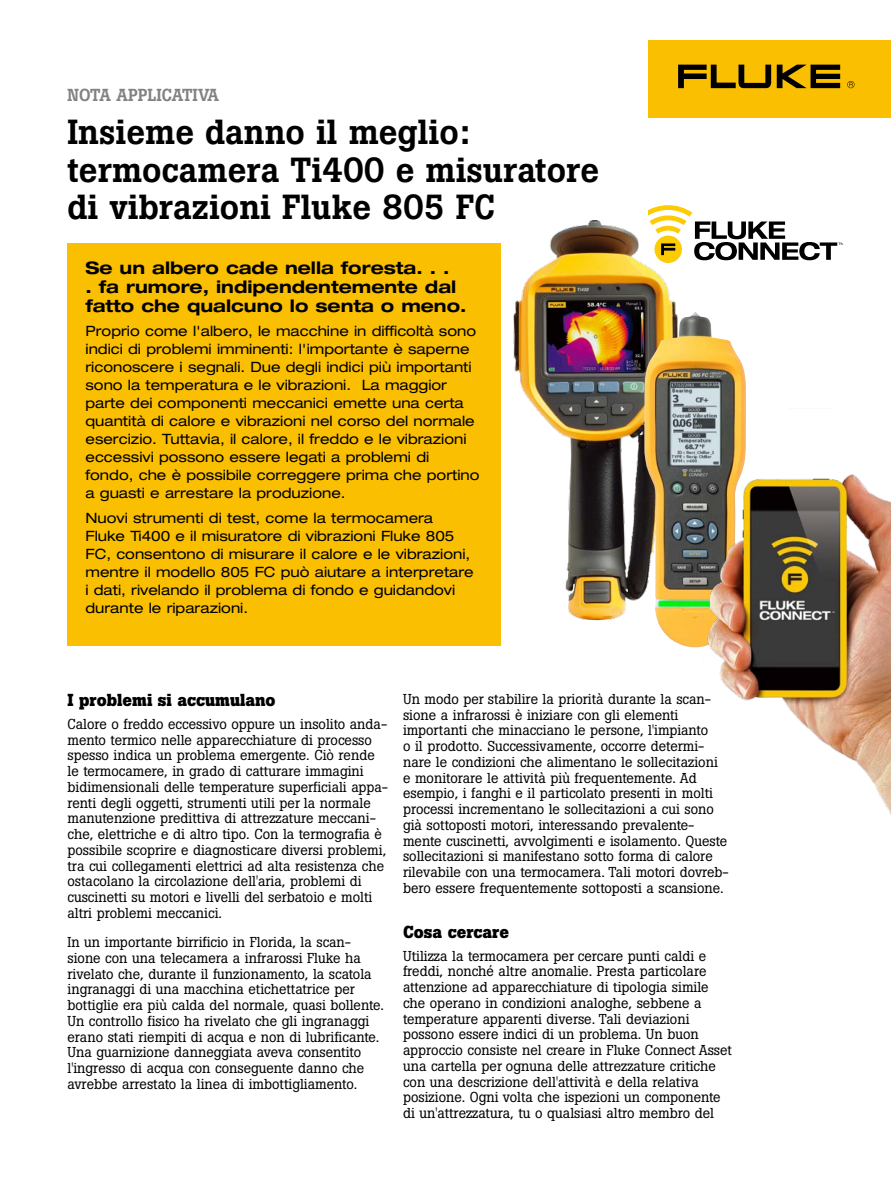
<style>
.page{position:relative;width:891px;height:1188px;background:#fff}
.page>*{position:absolute;margin:0;border:0;box-sizing:border-box;transform-origin:0 0}
.t1{font:500 34.5px/37.5px "Boton Pro";color:#000}
.t2{font:700 expanded 17.25px/18.8px "Helvetica Neue LT Pro";color:#000}
.t3{font:700 17.25px "Boton Pro";color:#000}
.t4{font:500 17.25px "Boton Pro";color:#828282}
.t5{font:14.25px/15.8px "Boton Pro";color:#000}
.t6{font:expanded 14.25px/18px "Helvetica Neue LT Pro";color:#000}
</style>
<div class="page">
<div style="left:648px;top:40px;width:243px;height:78px;background:#fabf00"></div>
<svg style="left:777px;top:65px;width:63px;height:23px"></svg>
<svg style="left:678px;top:65px;width:93px;height:23px"></svg>
<svg style="left:847px;top:81px;width:8px;height:7px"></svg>
<div style="left:68px;top:243px;width:433px;height:403px;background:#fabf00"></div>
<svg style="left:648px;top:205px;width:194px;height:55px"></svg>
<img style="left:513px;top:221px;width:175px;height:400px">
<img style="left:644px;top:311px;width:102px;height:336px">
<img style="left:702px;top:409px;width:189px;height:405px">
<p class="t4" style="left:68px;top:84px;width:153px">NOTA APPLICATIVA</p>
<h1 class="t1" style="left:68px;top:113px;width:533px">Insieme danno il meglio: termocamera Ti400 e misuratore di vibrazioni Fluke 805 FC</h1>
<p class="t2" style="left:86px;top:258px;width:383px">Se un albero cade nella foresta. . .<br>. fa rumore, indipendentemente dal fatto che qualcuno lo senta o meno.</p>
<p class="t6" style="left:86px;top:322px;width:396px">Proprio come l'albero, le macchine in difficoltà sono indici di problemi imminenti: l'importante è saperne riconoscere i segnali. Due degli indici più importanti sono la temperatura e le vibrazioni. La maggior parte dei componenti meccanici emette una certa quantità di calore e vibrazioni nel corso del normale esercizio. Tuttavia, il calore, il freddo e le vibrazioni eccessivi possono essere legati a problemi di fondo, che è possibile correggere prima che portino a guasti e arrestare la produzione.</p>
<p class="t6" style="left:86px;top:509px;width:390px">Nuovi strumenti di test, come la termocamera Fluke Ti400 e il misuratore di vibrazioni Fluke 805<br>FC, consentono di misurare il calore e le vibrazioni, mentre il modello 805 FC può aiutare a interpretare i dati, rivelando il problema di fondo e guidandovi durante le riparazioni.</p>
<p class="t3" style="left:68px;top:689px;width:210px">I problemi si accumulano</p>
<p class="t5" style="left:68px;top:716px;width:322px">Calore o freddo eccessivo oppure un insolito anda&shy;mento termico nelle apparecchiature di processo spesso indica un problema emergente. Ciò rende le termocamere, in grado di catturare immagini bidimensionali delle temperature superficiali appa&shy;renti degli oggetti, strumenti utili per la normale manutenzione predittiva di attrezzature meccani&shy;che, elettriche e di altro tipo. Con la termografia è possibile scoprire e diagnosticare diversi problemi, tra cui collegamenti elettrici ad alta resistenza che ostacolano la circolazione dell'aria, problemi di cuscinetti su motori e livelli del serbatoio e molti altri problemi meccanici.</p>
<p class="t5" style="left:68px;top:934px;width:318px">In un importante birrificio in Florida, la scan&shy;sione con una telecamera a infrarossi Fluke ha rivelato che, durante il funzionamento, la scatola ingranaggi di una macchina etichettatrice per bottiglie era più calda del normale, quasi bollente.<br>Un controllo fisico ha rivelato che gli ingranaggi erano stati riempiti di acqua e non di lubrificante.<br>Una guarnizione danneggiata aveva consentito l'ingresso di acqua con conseguente danno che avrebbe arrestato la linea di imbottigliamento.</p>
<p class="t5" style="left:403px;top:691px;width:327px">Un modo per stabilire la priorità durante la scan&shy;sione a infrarossi è iniziare con gli elementi importanti che minacciano le persone, l'impianto<br>o il prodotto. Successivamente, occorre determi&shy;nare le condizioni che alimentano le sollecitazioni e monitorare le attività più frequentemente. Ad esempio, i fanghi e il particolato presenti in molti processi incrementano le sollecitazioni a cui sono già sottoposti motori, interessando prevalente&shy;mente cuscinetti, avvolgimenti e isolamento. Queste sollecitazioni si manifestano sotto forma di calore rilevabile con una termocamera. Tali motori dovreb&shy;bero essere frequentemente sottoposti a scansione.</p>
<p class="t3" style="left:403px;top:921px;width:108px">Cosa cercare</p>
<p class="t5" style="left:403px;top:948px;width:331px">Utilizza la termocamera per cercare punti caldi e freddi, nonché altre anomalie. Presta particolare attenzione ad apparecchiature di tipologia simile che operano in condizioni analoghe, sebbene a temperature apparenti diverse. Tali deviazioni possono essere indici di un problema. Un buon approccio consiste nel creare in Fluke Connect Asset una cartella per ognuna delle attrezzature critiche con una descrizione dell'attività e della relativa posizione. Ogni volta che ispezioni un componente di un'attrezzatura, tu o qualsiasi altro membro del</p>
</div>
